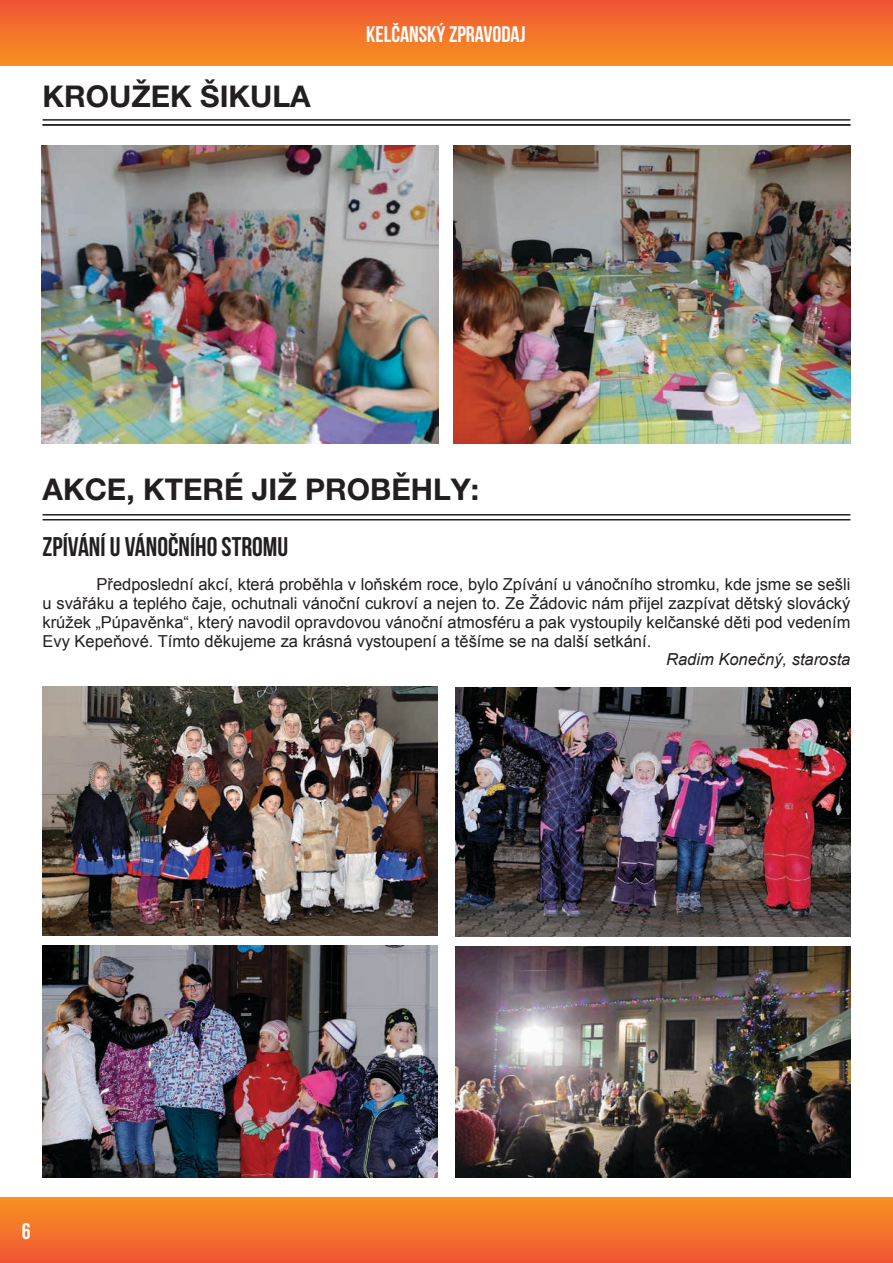
<style>
.page{position:relative;width:893px;height:1263px;background:#fff}
.page>*{position:absolute;margin:0;border:0;box-sizing:border-box;transform-origin:0 0}
.t1{font:700 30px "Helvetica Neue LT Pro";color:#231f20}
.t2{font:27px "Bebas Neue";color:#231f20}
.t3{font:22.5px "Bebas Neue";color:#fff}
.t4{font:16.5px/18.8px "Arial";color:#231f20;text-align:justify}
.t5{font:italic 16.5px "Arial";color:#231f20}
</style>
<div class="page">
<div style="left:0;top:0;width:893px;height:66px;background:linear-gradient(to bottom,#f05436,#f79221)"></div>
<div style="left:0;top:1197px;width:893px;height:66px;background:linear-gradient(to bottom,#f79420,#f05635)"></div>
<hr style="left:43px;top:124px;width:807px;height:2px;background:#231f20">
<hr style="left:43px;top:119px;width:807px;height:2px;background:#231f20">
<hr style="left:43px;top:519px;width:807px;height:1px;background:#231f20">
<hr style="left:43px;top:514px;width:807px;height:1px;background:#231f20">
<img style="left:454px;top:145px;width:397px;height:298px">
<img style="left:41px;top:145px;width:397px;height:298px">
<img style="left:43px;top:686px;width:394px;height:249px">
<img style="left:455px;top:687px;width:395px;height:249px">
<img style="left:43px;top:946px;width:395px;height:232px">
<img style="left:455px;top:946px;width:395px;height:232px">
<h1 class="t1" style="left:43px;top:78px;width:270px">KROUŽEK ŠIKULA</h1>
<h3 class="t3" style="left:366px;top:22px;width:161px">KELČANSKÝ ZPRAVODAJ</h3>
<h1 class="t1" style="left:43px;top:471px;width:438px">AKCE, KTERÉ JIŽ PROBĚHLY:</h1>
<h2 class="t2" style="left:43px;top:532px;width:247px">ZPÍVÁNÍ U VÁNOČNÍHO STROMU</h2>
<p class="t4" style="left:43px;top:575px;width:809px;text-indent:54px">Předposlední akcí, která proběhla v loňském roce, bylo Zpívání u vánočního stromku, kde jsme se sešli u svářáku a teplého čaje, ochutnali vánoční cukroví a nejen to. Ze Žádovic nám přijel zazpívat dětský slovácký krúžek „Púpavěnka“, který navodil opravdovou vánoční atmosféru a pak vystoupily kelčanské děti pod vedením Evy Kepeňové. Tímto děkujeme za krásná vystoupení a těšíme se na další setkání.</p>
<p class="t5" style="left:666px;top:649px;width:186px">Radim Konečný, starosta</p>
<h3 class="t3" style="left:22px;top:1219px;width:10px">6</h3>
</div>
